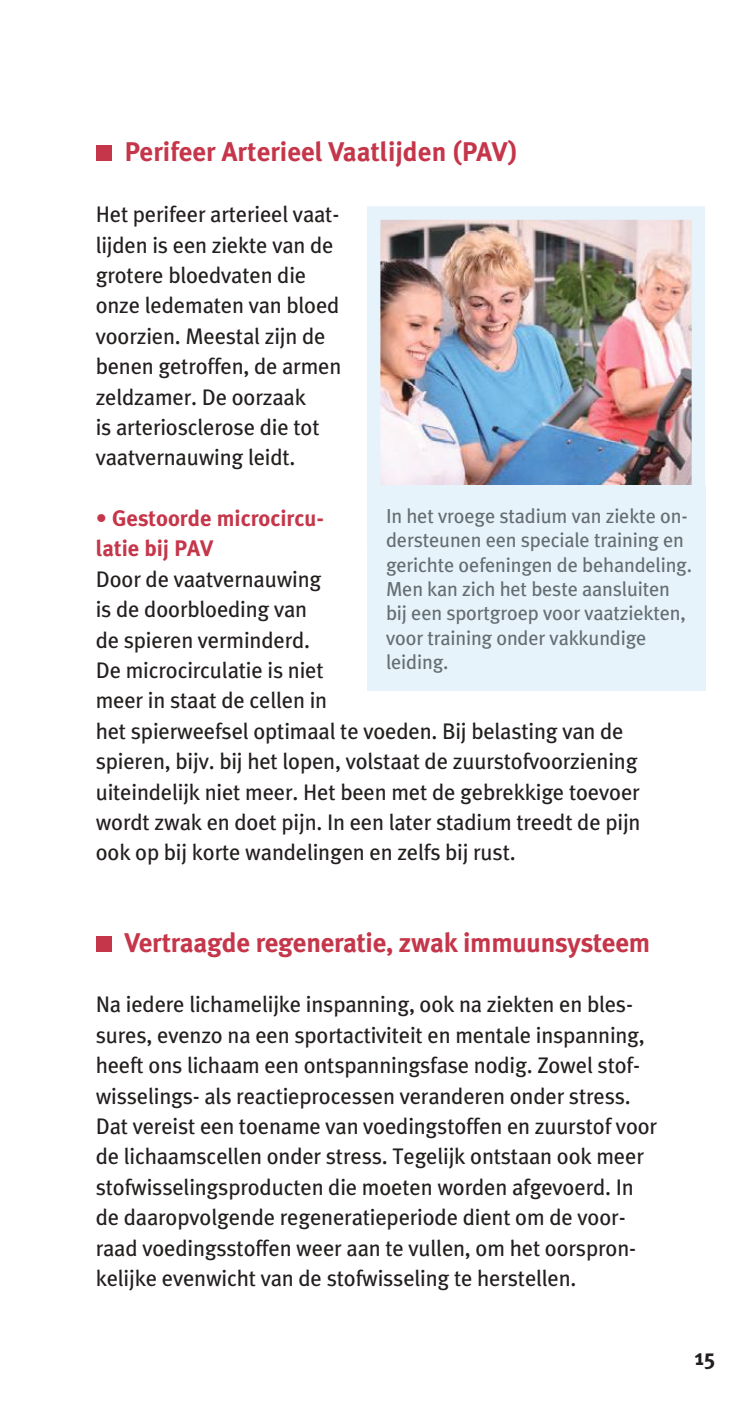
<style>
.page{position:relative;width:753px;height:1404px;background:#fff}
.page>*{position:absolute;margin:0;border:0;box-sizing:border-box;transform-origin:0 0}
.t1{font:700 27px "Meta Plus";letter-spacing:-.01em;color:#c5364a}
.t2{font:22.5px/30.4px "Meta Plus";letter-spacing:-.01em;color:#241f1f}
.t3{font:700 22.5px/30.4px "Meta Plus";color:#c5364a}
.t4{font:700 22.5px "Meta Plus";color:#241f1f}
.t5{font:20.25px/24.3px "Meta Plus";letter-spacing:-.01em;color:#656d73}
</style>
<div class="page">
<div style="left:96px;top:145px;width:16px;height:16px;background:#c5364a"></div>
<div style="left:96px;top:935px;width:16px;height:16px;background:#c5364a"></div>
<img style="left:382px;top:221px;width:308px;height:264px">
<div style="left:367px;top:206px;width:338px;height:343px;border:14px solid #e6f3fb"></div>
<div style="left:367px;top:485px;width:338px;height:205px;background:#e6f3fb"></div>
<p class="t1" style="left:124px;top:136px;width:394px">Perifeer Arterieel Vaatlijden (PAV)</p>
<p class="t2" style="left:96px;top:199px;width:247px">Het perifeer arterieel vaat&shy;lijden is een ziekte van de grotere bloedvaten die onze ledematen van bloed voorzien. Meestal zijn de benen getroffen, de armen zeldzamer. De oorzaak<br>is arteriosclerose die tot vaatvernauwing leidt.</p>
<p class="t3" style="left:96px;top:503px;width:230px">• Gestoorde microcircu&shy;latie bij PAV</p>
<p class="t2" style="left:96px;top:563px;width:546px">Door de vaatvernauwing<br>is de doorbloeding van<br>de spieren verminderd.<br>De microcirculatie is niet<br>meer in staat de cellen in<br>het spierweefsel optimaal te voeden. Bij belasting van de spieren, bijv. bij het lopen, volstaat de zuurstofvoorziening uiteindelijk niet meer. Het been met de gebrekkige toevoer wordt zwak en doet pijn. In een later stadium treedt de pijn ook op bij korte wandelingen en zelfs bij rust.</p>
<p class="t5" style="left:386px;top:503px;width:307px">In het vroege stadium van ziekte on&shy;dersteunen een speciale training en gerichte oefeningen de behandeling.<br>Men kan zich het beste aansluiten bij een sportgroep voor vaatziekten, voor training onder vakkundige leiding.</p>
<p class="t1" style="left:124px;top:926px;width:527px">Vertraagde regeneratie, zwak immuunsysteem</p>
<p class="t2" style="left:96px;top:989px;width:563px">Na iedere lichamelijke inspanning, ook na ziekten en bles&shy;sures, evenzo na een sportactiviteit en mentale inspanning, heeft ons lichaam een ontspanningsfase nodig. Zowel stof&shy;wisselings- als reactieprocessen veranderen onder stress.<br>Dat vereist een toename van voedingstoffen en zuurstof voor de lichaamscellen onder stress. Tegelijk ontstaan ook meer stofwisselingsproducten die moeten worden afgevoerd. In de daaropvolgende regeneratieperiode dient om de voor&shy;raad voedingsstoffen weer aan te vullen, om het oorspron&shy;kelijke evenwicht van de stofwisseling te herstellen.</p>
<p class="t4" style="left:695px;top:1343px;width:22px">15</p>
</div>
